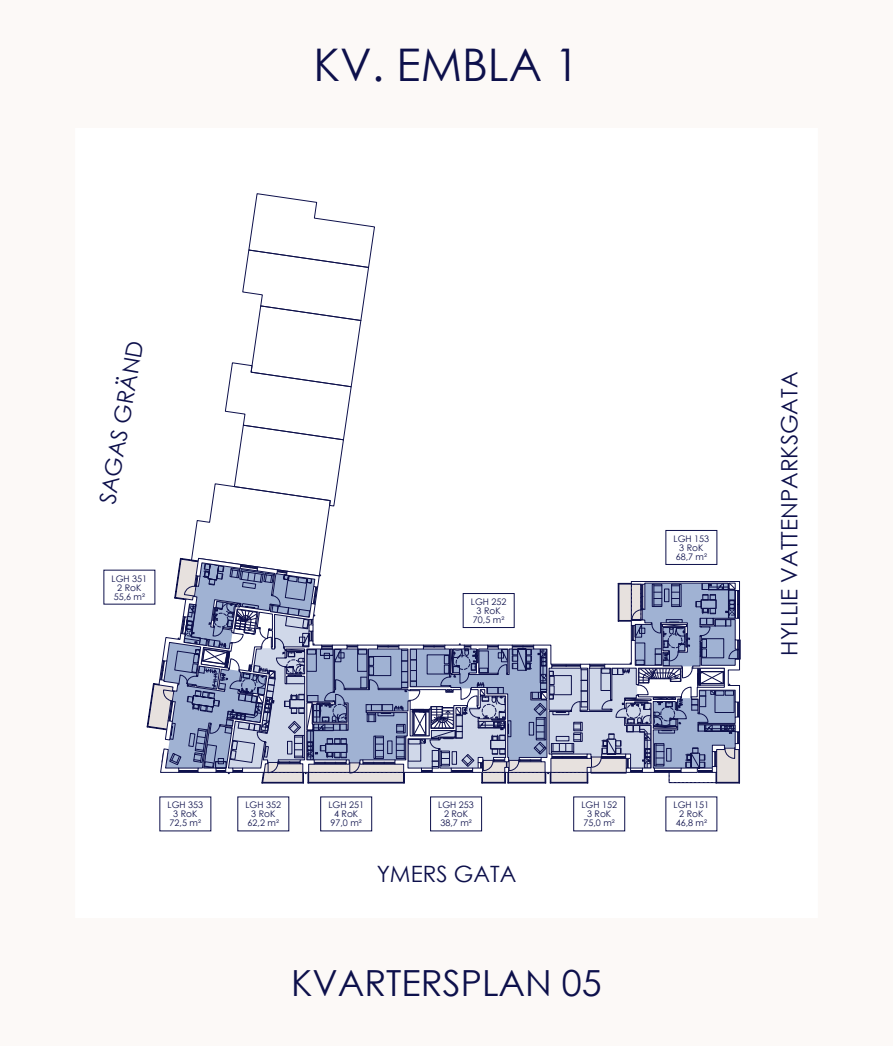
<style>
.page{position:relative;width:893px;height:1046px;background:#fff}
.page>*{position:absolute;margin:0;border:0;box-sizing:border-box;transform-origin:0 0}
.t1{font:45px "Century Gothic";color:#0d104b}
.t2{font:36px "Century Gothic";color:#0d104b}
.t3{font:22.5px "Century Gothic";color:#0d104b}
.t4{font:9px/9px "Century Gothic";color:#0d104b;text-align:center}
</style>
<div class="page">
<svg style="left:147px;top:194px;width:593px;height:589px"></svg>
<div style="left:0;top:0;width:893px;height:128px;background:#fcf9f7"></div>
<div style="left:0;top:918px;width:893px;height:128px;background:#fcf9f7"></div>
<div style="left:665px;top:530px;width:52px;height:35px;border:1px solid #0d104b"></div>
<div style="left:463px;top:593px;width:52px;height:35px;border:1px solid #0d104b"></div>
<div style="left:573px;top:797px;width:52px;height:34px;border:1px solid #0d104b"></div>
<div style="left:430px;top:797px;width:52px;height:34px;border:1px solid #0d104b"></div>
<div style="left:320px;top:797px;width:52px;height:34px;border:1px solid #0d104b"></div>
<h1 class="t1" style="left:314px;top:33px;width:267px">KV. EMBLA 1</h1>
<h3 class="t3" style="left:92px;top:501px;width:166px;rotate:-80deg">SAGAS GRÄND</h3>
<p class="t4" style="left:112px;top:574px;width:37px">LGH 351<br>2 RoK<br>55,6 m²</p>
<p class="t4" style="left:471px;top:597px;width:37px">LGH 252<br>3 RoK<br>70,5 m²</p>
<p class="t4" style="left:674px;top:534px;width:37px">LGH 153<br>3 RoK<br>68,7 m²</p>
<p class="t4" style="left:168px;top:800px;width:37px">LGH 353<br>3 RoK<br>72,5 m²</p>
<p class="t4" style="left:245px;top:800px;width:37px">LGH 352<br>3 RoK<br>62,2 m²</p>
<p class="t4" style="left:328px;top:800px;width:37px">LGH 251<br>4 RoK<br>97,0 m²</p>
<p class="t4" style="left:438px;top:800px;width:37px">LGH 253<br>2 RoK<br>38,7 m²</p>
<h3 class="t3" style="left:377px;top:859px;width:141px">YMERS GATA</h3>
<p class="t4" style="left:581px;top:800px;width:37px">LGH 152<br>3 RoK<br>75,0 m²</p>
<h2 class="t2" style="left:291px;top:958px;width:312px">KVARTERSPLAN 05</h2>
<p class="t4" style="left:674px;top:800px;width:37px">LGH 151<br>2 RoK<br>46,8 m²</p>
<h3 class="t3" style="left:774px;top:656px;width:285px;rotate:-90deg">HYLLIE VATTENPARKSGATA</h3>
</div>
